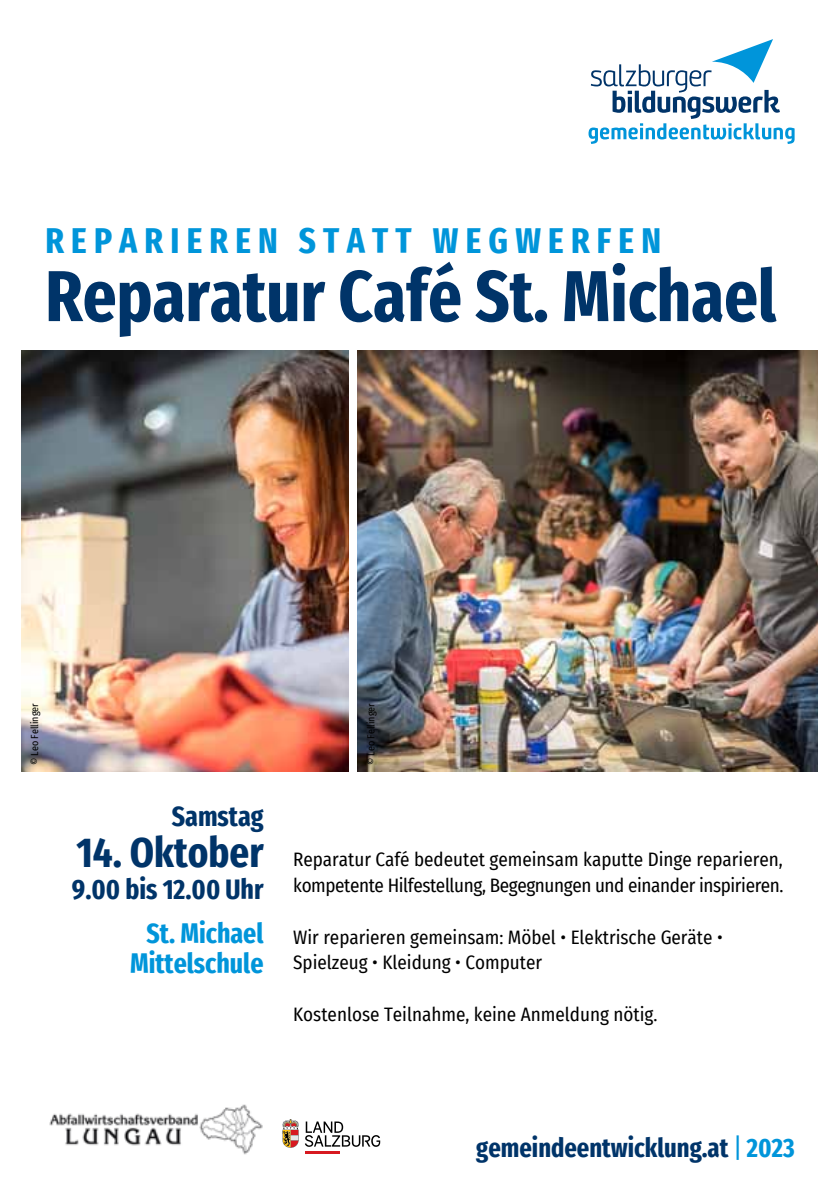
<style>
.page{position:relative;width:840px;height:1191px;background:#fff}
.page>*{position:absolute;margin:0;border:0;box-sizing:border-box;transform-origin:0 0}
.t1{font:700 extra-condensed 72px "Fira Sans";color:#003469}
.t2{font:700 extra-condensed 42px "Fira Sans";color:#003469}
.t3{font:700 extra-condensed 36px "Fira Sans";letter-spacing:.2em;color:#0095da}
.t4{font:700 extra-condensed 28px "Fira Sans";color:#003469}
.t5{font:700 extra-condensed 28px/30px "Fira Sans";color:#0095da;text-align:center}
.t6{font:700 extra-condensed 26.6px "Fira Sans";color:#003469}
.t7{font:19px/25.8px "Fira Sans Condensed";color:#000}
.t8{font:19px/25.8px "Fira Sans Condensed";letter-spacing:-.02em;color:#000}
.t9{font:10px "Fira Sans Condensed";color:#000}
.s1{font-weight:400;color:#0095da}
.s2{color:#0095da}
</style>
<div class="page">
<img style="left:357px;top:351px;width:459px;height:420px">
<img style="left:21px;top:351px;width:327px;height:420px">
<svg style="left:588px;top:39px;width:206px;height:105px"></svg>
<img style="left:49px;top:1104px;width:214px;height:51px">
<svg style="left:282px;top:1119px;width:16px;height:28px"></svg>
<hr style="left:305px;top:1151px;width:35px;height:3px;background:#d71920">
<svg style="left:305px;top:1121px;width:75px;height:25px"></svg>
<h3 class="t3" style="left:45px;top:210px;width:617px">Repar ier en statt wegwer fen</h3>
<h1 class="t1" style="left:45px;top:236px;width:732px">Reparatur Café St. Michael</h1>
<p class="t9" style="left:27px;top:765px;width:64px;rotate:-90deg">© Leo Fellinger</p>
<h3 class="t4" style="left:172px;top:793px;width:93px">Samstag</h3>
<h2 class="t2" style="left:76px;top:817px;width:188px">14. Oktober</h2>
<h3 class="t4" style="left:72px;top:866px;width:193px">9.00 bis 12.00 Uhr</h3>
<h3 class="t5" style="left:130px;top:916px;width:135px">St. Michael<br>Mittelschule</h3>
<p class="t9" style="left:363px;top:765px;width:64px;rotate:-90deg">© Leo Fellinger</p>
<p class="t8" style="left:293px;top:846px;width:491px">Reparatur Café bedeutet gemeinsam kaputte Dinge reparieren, kompetente Hilfestellung, Begegnungen und einander inspirieren.</p>
<p class="t7" style="left:293px;top:923px;width:431px">Wir reparieren gemeinsam: Möbel • Elektrische Geräte •<br>Spielzeug • Kleidung • Computer</p>
<p class="t7" style="left:293px;top:1001px;width:365px">Kostenlose Teilnahme, keine Anmeldung nötig.</p>
<h3 class="t6" style="left:476px;top:1125px;width:319px">gemeindeentwicklung.at <span class="s1">|</span> <span class="s2">2023</span></h3>
</div>
